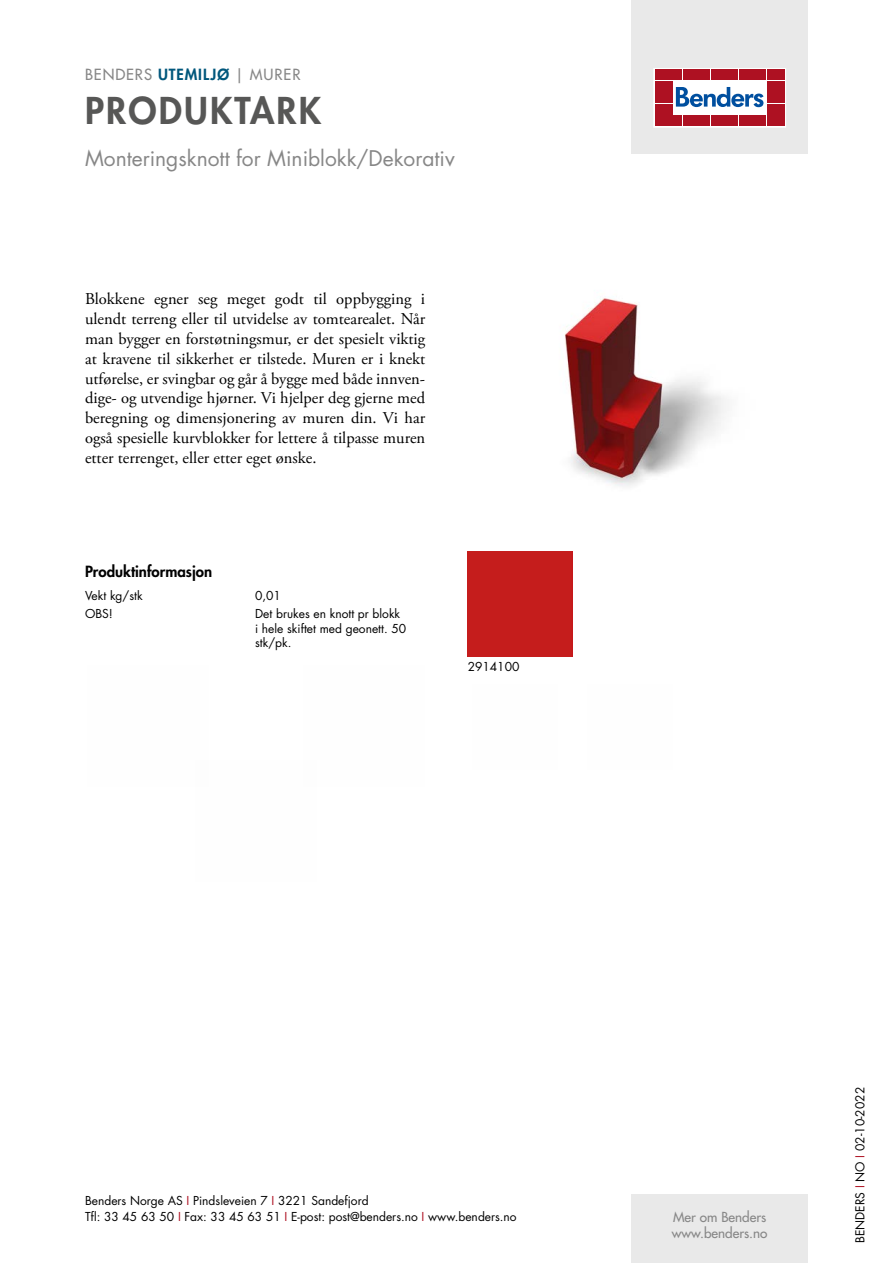
<style>
.page{position:relative;width:893px;height:1263px;background:#fff}
.page>*{position:absolute;margin:0;border:0;box-sizing:border-box;transform-origin:0 0}
.t1{font:800 36px "Futura Std";letter-spacing:.06em;color:#575756}
.t2{font:21px "Futura Std";color:#878787}
.t3{font:16.5px/19.8px "Adobe Garamond Pro";color:#000;text-align:justify}
.t4{font:500 15px "Futura Std";letter-spacing:.06em;color:#878787}
.t5{font:800 15px "Futura Std";color:#000}
.t6{font:500 13.5px/16.2px "Futura Std";color:#878787}
.t7{font:12px/14.4px "Futura Std";color:#000}
.s1{font-weight:800;color:#00577c}
.s2{color:#ae1122}
</style>
<div class="page">
<div style="left:631px;top:0;width:177px;height:153px;background:#e9e9e9"></div>
<div style="left:631px;top:1195px;width:177px;height:68px;background:#e9e9e9"></div>
<svg style="left:656px;top:70px;width:128px;height:55px;background:#ebc5ca"></svg>
<div style="left:654px;top:68px;width:132px;height:59px;border:1px solid #fff"></div>
<div style="left:655px;top:70px;width:8px;height:10px;background:#ae1122"></div>
<div style="left:664px;top:70px;width:8px;height:10px;background:#ae1122"></div>
<div style="left:655px;top:81px;width:8px;height:10px;background:#ae1122"></div>
<div style="left:664px;top:81px;width:8px;height:10px;background:#ae1122"></div>
<div style="left:655px;top:93px;width:8px;height:10px;background:#ae1122"></div>
<div style="left:664px;top:93px;width:8px;height:10px;background:#ae1122"></div>
<div style="left:655px;top:104px;width:8px;height:11px;background:#ae1122"></div>
<div style="left:664px;top:104px;width:8px;height:11px;background:#ae1122"></div>
<div style="left:655px;top:116px;width:8px;height:10px;background:#ae1122"></div>
<div style="left:664px;top:116px;width:8px;height:10px;background:#ae1122"></div>
<div style="left:674px;top:70px;width:8px;height:10px;background:#ae1122"></div>
<div style="left:683px;top:70px;width:8px;height:10px;background:#ae1122"></div>
<div style="left:692px;top:70px;width:8px;height:10px;background:#ae1122"></div>
<div style="left:702px;top:70px;width:8px;height:10px;background:#ae1122"></div>
<div style="left:711px;top:70px;width:8px;height:10px;background:#ae1122"></div>
<div style="left:720px;top:70px;width:8px;height:10px;background:#ae1122"></div>
<div style="left:730px;top:70px;width:8px;height:10px;background:#ae1122"></div>
<div style="left:739px;top:70px;width:8px;height:10px;background:#ae1122"></div>
<div style="left:748px;top:70px;width:8px;height:10px;background:#ae1122"></div>
<div style="left:758px;top:70px;width:8px;height:10px;background:#ae1122"></div>
<div style="left:674px;top:116px;width:8px;height:10px;background:#ae1122"></div>
<div style="left:683px;top:116px;width:8px;height:10px;background:#ae1122"></div>
<div style="left:692px;top:116px;width:8px;height:10px;background:#ae1122"></div>
<div style="left:702px;top:116px;width:8px;height:10px;background:#ae1122"></div>
<div style="left:711px;top:116px;width:8px;height:10px;background:#ae1122"></div>
<div style="left:720px;top:116px;width:8px;height:10px;background:#ae1122"></div>
<div style="left:730px;top:116px;width:8px;height:10px;background:#ae1122"></div>
<div style="left:739px;top:116px;width:8px;height:10px;background:#ae1122"></div>
<div style="left:748px;top:116px;width:8px;height:10px;background:#ae1122"></div>
<div style="left:758px;top:116px;width:8px;height:10px;background:#ae1122"></div>
<div style="left:767px;top:70px;width:8px;height:10px;background:#ae1122"></div>
<div style="left:776px;top:70px;width:8px;height:10px;background:#ae1122"></div>
<div style="left:767px;top:81px;width:8px;height:10px;background:#ae1122"></div>
<div style="left:776px;top:81px;width:8px;height:10px;background:#ae1122"></div>
<div style="left:767px;top:93px;width:8px;height:10px;background:#ae1122"></div>
<div style="left:776px;top:93px;width:8px;height:10px;background:#ae1122"></div>
<div style="left:767px;top:104px;width:8px;height:11px;background:#ae1122"></div>
<div style="left:776px;top:104px;width:8px;height:11px;background:#ae1122"></div>
<div style="left:767px;top:116px;width:8px;height:10px;background:#ae1122"></div>
<div style="left:776px;top:116px;width:8px;height:10px;background:#ae1122"></div>
<svg style="left:676px;top:87px;width:87px;height:20px;background:#89add2"></svg>
<img style="left:564px;top:298px;width:162px;height:188px">
<div style="left:468px;top:552px;width:105px;height:105px;background:#c51d1c"></div>
<p class="t4" style="left:85px;top:65px;width:217px">BENDERS <span class="s1">UTEMILJØ</span> | MURER</p>
<h1 class="t1" style="left:85px;top:87px;width:238px">PRODUKTARK</h1>
<p class="t2" style="left:85px;top:144px;width:371px">Monteringsknott for Miniblokk/Dekorativ</p>
<p class="t3" style="left:85px;top:290px;width:342px">Blokkene egner seg meget godt til oppbygging i ulendt terreng eller til utvidelse av tomtearealet. Når man bygger en forstøtningsmur, er det spesielt viktig at kravene til sikkerhet er tilstede. Muren er i knekt utførelse, er svingbar og går å bygge med både innven&shy;dige- og utvendige hjørner. Vi hjelper deg gjerne med beregning og dimensjonering av muren din. Vi har også spesielle kurvblokker for lettere å tilpasse muren etter terrenget, eller etter eget ønske.</p>
<p class="t5" style="left:85px;top:562px;width:129px">Produktinformasjon</p>
<p class="t7" style="left:85px;top:589px;width:59px">Vekt kg/stk</p>
<p class="t7" style="left:255px;top:589px;width:27px">0,01</p>
<p class="t7" style="left:85px;top:607px;width:29px">OBS!</p>
<p class="t7" style="left:255px;top:607px;width:153px">Det brukes en knott pr blokk i hele skiftet med geonett. 50 stk/pk.</p>
<p class="t7" style="left:468px;top:660px;width:53px">2914100</p>
<p class="t7" style="left:85px;top:1192px;width:433px;line-height:16.5px">Benders Norge AS <span class="s2">I</span> Pindsleveien 7 <span class="s2">I</span> 3221 Sandefjord<br>Tfl: 33 45 63 50 <span class="s2">I</span> Fax: 33 45 63 51 <span class="s2">I</span> E-post: post@benders.no <span class="s2">I</span> www.benders.no</p>
<p class="t6" style="left:672px;top:1209px;width:97px">Mer om Benders www.benders.no</p>
<p class="t7" style="left:853px;top:1243px;width:157px;rotate:-90deg">BENDERS <span class="s2">I</span> NO <span class="s2">I</span> 02-10-2022</p>
</div>
